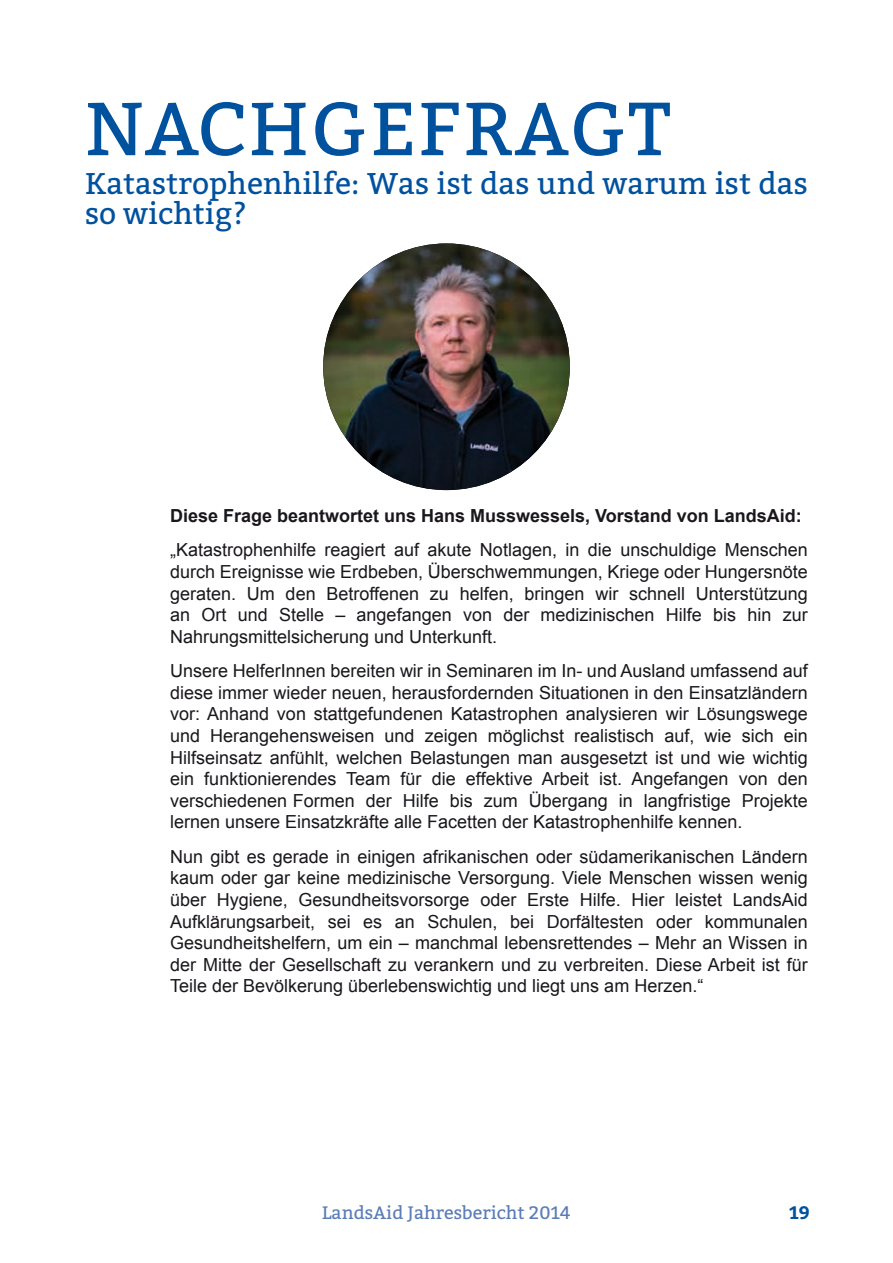
<style>
.page{position:relative;width:893px;height:1263px;background:#fff}
.page>*{position:absolute;margin:0;border:0;box-sizing:border-box;transform-origin:0 0}
.t1{font:75px "Bitter";letter-spacing:.03em;color:#00519e}
.t2{font:30px/30px "Bitter";color:#00519e}
.t3{font:18px/21.6px "Arial";color:#1a171c;text-align:justify}
.t4{font:700 18px "Arial";color:#1a171c}
.t5{font:18px "Bitter";color:#5a7cb8}
.t6{font:700 18px "Bitter";color:#00519e}
</style>
<div class="page">
<img style="left:323px;top:243px;width:247px;height:247px;border-radius:123px">
<h1 class="t1" style="left:85px;top:85px;width:587px">NACHGEFRAGT</h1>
<h2 class="t2" style="left:85px;top:169px;width:724px">Katastrophenhilfe: Was ist das und warum ist das so wichtig?</h2>
<p class="t4" style="left:170px;top:504px;width:633px">Diese Frage beantwortet uns Hans Musswessels, Vorstand von LandsAid:</p>
<p class="t3" style="left:170px;top:539px;width:639px">„Katastrophenhilfe reagiert auf akute Notlagen, in die unschuldige Menschen durch Ereignisse wie Erdbeben, Überschwemmungen, Kriege oder Hungersnöte geraten. Um den Betroffenen zu helfen, bringen wir schnell Unterstützung an Ort und Stelle – angefangen von der medizinischen Hilfe bis hin zur Nahrungsmittelsicherung und Unterkunft.</p>
<p class="t3" style="left:170px;top:660px;width:639px">Unsere HelferInnen bereiten wir in Seminaren im In- und Ausland umfassend auf diese immer wieder neuen, herausfordernden Situationen in den Einsatzländern vor: Anhand von stattgefundenen Katastrophen analysieren wir Lösungswege und Herangehensweisen und zeigen möglichst realistisch auf, wie sich ein Hilfseinsatz anfühlt, welchen Belastungen man ausgesetzt ist und wie wichtig ein funktionierendes Team für die effektive Arbeit ist. Angefangen von den verschiedenen Formen der Hilfe bis zum Übergang in langfristige Projekte lernen unsere Einsatzkräfte alle Facetten der Katastrophenhilfe kennen.</p>
<p class="t3" style="left:170px;top:846px;width:639px">Nun gibt es gerade in einigen afrikanischen oder südamerikanischen Ländern kaum oder gar keine medizinische Versorgung. Viele Menschen wissen wenig über Hygiene, Gesundheitsvorsorge oder Erste Hilfe. Hier leistet LandsAid Aufklärungsarbeit, sei es an Schulen, bei Dorfältesten oder kommunalen Gesundheitshelfern, um ein – manchmal lebensrettendes – Mehr an Wissen in der Mitte der Gesellschaft zu verankern und zu verbreiten. Diese Arbeit ist für Teile der Bevölkerung überlebenswichtig und liegt uns am Herzen.“</p>
<p class="t5" style="left:322px;top:1202px;width:250px">LandsAid Jahresbericht 2014</p>
<p class="t6" style="left:789px;top:1202px;width:22px">19</p>
</div>
